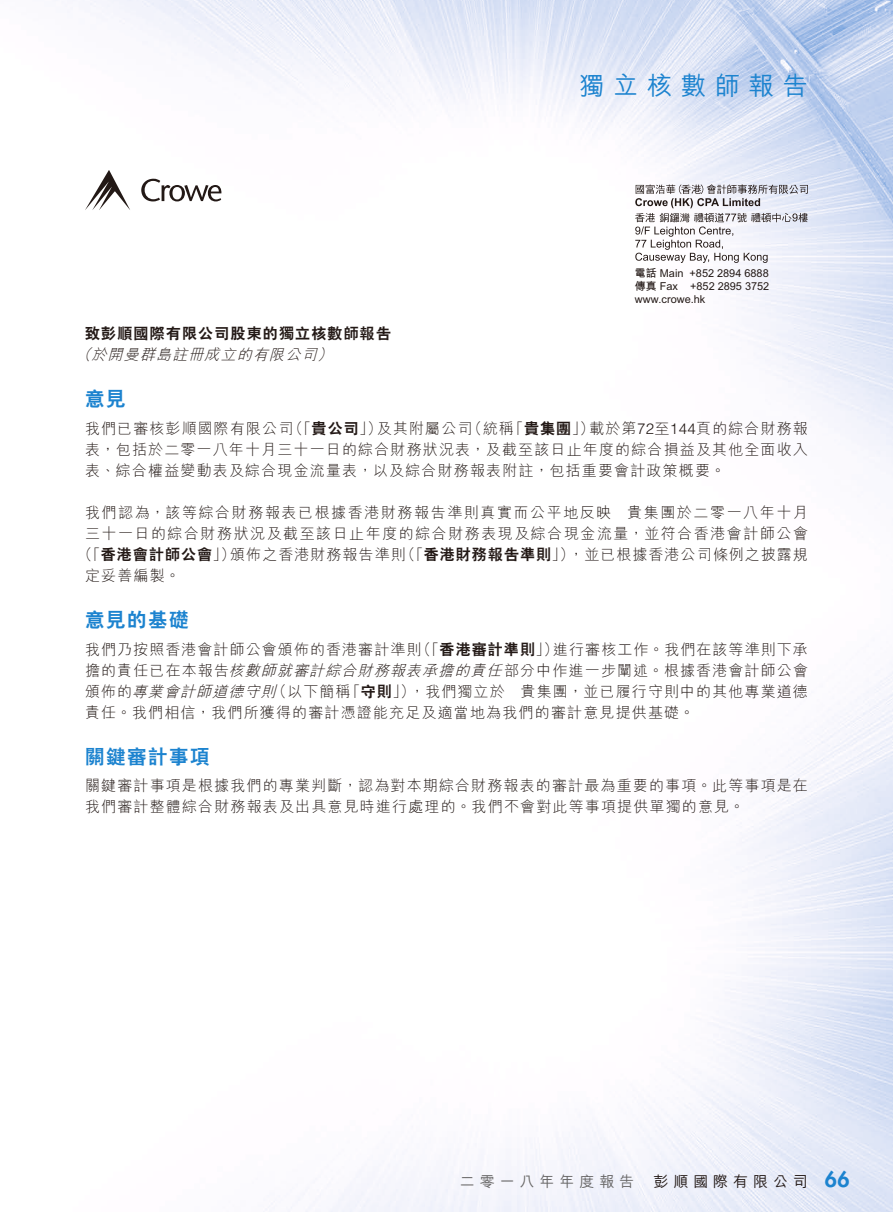
<style>
.page{position:relative;width:893px;height:1212px;background:#fff}
.page>*{position:absolute;margin:0;border:0;box-sizing:border-box;transform-origin:0 0}
.t1{font:500 25.5px "M Hei HK";letter-spacing:.33em;color:#1c83cf}
.t2{font:800 21px "Futura Std";color:#1c83cf}
.t3{font:800 19.5px "C Hei 2 HK";letter-spacing:.08em;color:#1c83cf}
.t4{font:300 15px/21px "M Hei HK";letter-spacing:.075em;color:#231916}
.t5{font:800 15px "C Hei 2 HK";letter-spacing:.075em;color:#231916}
.t6{font:300 15px "M Hei HK";letter-spacing:.1em;color:#231916}
.t7{font:300 15px "M Hei HK";letter-spacing:.105em;color:#231916}
.t8{font:italic 300 15px "M Hei HK";color:#231916}
.t9{font:500 15px "M Hei HK";letter-spacing:.33em;color:#666565}
.t10{font:500 15px "M Hei HK";letter-spacing:.33em;color:#231916}
.t11{font:700 10.95px/13px "M Hei HK";color:#231916}
.s1{font-family:"C Hei 2 HK";font-weight:800}
.s2{font-family:"Helvetica LT Std"}
.s3{font-family:"M Hei HK";font-weight:300}
.s4{font-style:normal}
.s5{font-style:italic}
</style>
<div class="page">
<img style="left:73px;top:0;width:820px;height:1212px">
<svg style="left:141px;top:179px;width:81px;height:22px"></svg>
<svg style="left:85px;top:170px;width:45px;height:40px"></svg>
<svg style="left:635px;top:184px;width:173px;height:79px"></svg>
<h1 class="t1" style="left:579px;top:67px;width:230px">獨立核數師報告</h1>
<p class="t11" style="left:635px;top:265px;width:50px">電話 Main</p>
<p class="t11" style="left:689px;top:265px;width:81px">+852 2894 6888</p>
<p class="t5" style="left:85px;top:324px;width:308px">致彭順國際有限公司股東的獨立核數師報告</p>
<p class="t8" style="left:317px;top:344px;width:22px">(</p>
<p class="t8" style="left:76px;top:344px;width:22px">（</p>
<h3 class="t3" style="left:85px;top:386px;width:42px">意見</h3>
<p class="t8" style="left:91px;top:344px;width:232px">於開曼群島註冊成立的有限公司</p>
<p class="t11" style="left:635px;top:278px;width:72px">傳真 Fax www.crowe.hk</p>
<p class="t11" style="left:690px;top:278px;width:81px">+852 2895 3752</p>
<p class="t4" style="left:509px;top:417px;width:87px">「<span class="s1">貴集團</span>」）</p>
<p class="t4" style="left:288px;top:417px;width:95px">（「<span class="s1">貴公司</span>」）</p>
<p class="t4" style="left:467px;top:417px;width:48px">（統稱</p>
<p class="t4" style="left:377px;top:417px;width:97px">及其附屬公司</p>
<p class="t4" style="left:589px;top:417px;width:220px">載於第<span class="s2">72</span>至<span class="s2">144</span>頁的綜合財務報</p>
<p class="t4" style="left:85px;top:417px;width:724px">我們已審核彭順國際有限公司<br>表，包括於二零一八年十月三十一日的綜合財務狀況表，及截至該日止年度的綜合損益及其他全面收入表、綜合權益變動表及綜合現金流量表，以及綜合財務報表附註，包括重要會計政策概要。</p>
<p class="t7" style="left:627px;top:502px;width:182px">貴集團於二零一八年十月</p>
<p class="t7" style="left:85px;top:502px;width:528px">我們認為，該等綜合財務報表已根據香港財務報告準則真實而公平地反映</p>
<p class="t6" style="left:85px;top:523px;width:724px">三十一日的綜合財務狀況及截至該日止年度的綜合財務表現及綜合現金流量，並符合香港會計師公會</p>
<p class="t4" style="left:569px;top:543px;width:240px">，並已根據香港公司條例之披露規</p>
<p class="t5" style="left:78px;top:544px;width:159px"><span class="s3">（「</span>香港會計師公會<span class="s3">」）</span></p>
<p class="t4" style="left:85px;top:564px;width:97px">定妥善編製。</p>
<h3 class="t3" style="left:85px;top:607px;width:105px">意見的基礎</h3>
<p class="t5" style="left:400px;top:544px;width:175px"><span class="s3">（「</span>香港財務報告準則<span class="s3">」）</span></p>
<p class="t4" style="left:230px;top:543px;width:177px">頒佈之香港財務報告準則</p>
<p class="t4" style="left:85px;top:638px;width:338px">我們乃按照香港會計師公會頒佈的香港審計準則</p>
<p class="t5" style="left:416px;top:639px;width:144px"><span class="s3">（「</span>香港審計準則<span class="s3">」）</span></p>
<p class="t4" style="left:553px;top:638px;width:256px">進行審核工作。我們在該等準則下承</p>
<p class="t8" style="left:85px;top:660px;width:423px"><span class="s4">擔的責任已在本報告</span>核數師就審計綜合財務報表承擔的責任</p>
<p class="t4" style="left:504px;top:659px;width:305px">部分中作進一步闡述。根據香港會計師公會</p>
<p class="t4" style="left:85px;top:680px;width:611px">頒佈的<span class="s5">專業會計師道德守則<br></span>責任。我們相信，我們所獲得的審計憑證能充足及適當地為我們的審計意見提供基礎。</p>
<h3 class="t3" style="left:85px;top:743px;width:126px">關鍵審計事項</h3>
<p class="t4" style="left:85px;top:775px;width:724px">關鍵審計事項是根據我們的專業判斷，認為對本期綜合財務報表的審計最為重要的事項。此等事項是在我們審計整體綜合財務報表及出具意見時進行處理的。我們不會對此等事項提供單獨的意見。</p>
<p class="t4" style="left:272px;top:680px;width:80px">（以下簡稱</p>
<p class="t4" style="left:345px;top:680px;width:71px">「<span class="s1">守則</span>」）</p>
<p class="t4" style="left:521px;top:680px;width:289px">貴集團，並已履行守則中的其他專業道德</p>
<p class="t4" style="left:410px;top:680px;width:96px">，我們獨立於</p>
<p class="t9" style="left:460px;top:1171px;width:176px">二零一八年年度報告</p>
<p class="t10" style="left:653px;top:1171px;width:156px">彭順國際有限公司</p>
<h2 class="t2" style="left:825px;top:1166px;width:26px">66</h2>
</div>
